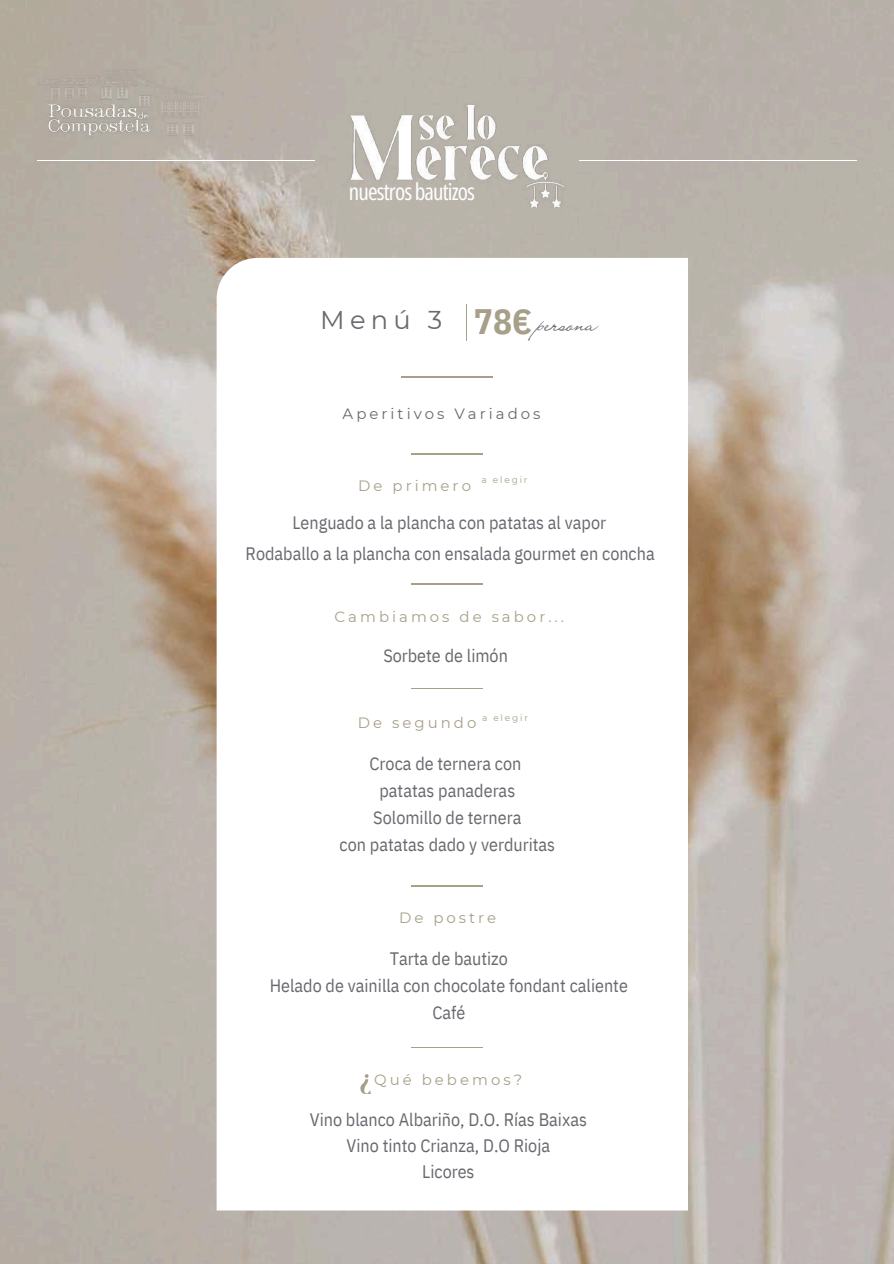
<style>
.page{position:relative;width:894px;height:1264px;background:#fff}
.page>*{position:absolute;margin:0;border:0;box-sizing:border-box;transform-origin:0 0}
.t1{font:24.15px "Liana";color:#68686f}
.t2{font:23.25px "Open Sans Condensed";letter-spacing:-.035em;color:#fff}
.t3{font:18px/27px "IBM Plex Sans Cond";color:#68686f;text-align:center}
.t4{font:14.85px "Montserrat";letter-spacing:.205em;color:#a79f88}
.t5{font:14.85px "Montserrat";letter-spacing:.205em;color:#68686f}
.t6{font:9px "Montserrat";letter-spacing:.205em;color:#a79f88}
.s1{font-family:"Montserrat";font-size:25.65px}
.s2{font-family:"IBM Plex Sans Cond";font-weight:700;font-size:35.4px;color:#a79f88}
</style>
<div class="page">
<img style="left:0;top:0;width:893px;height:1263px">
<hr style="left:37px;top:160px;width:277px;height:1px;background:#fff">
<img style="left:32px;top:64px;width:180px;height:79px">
<img style="left:341px;top:97px;width:231px;height:117px">
<svg style="left:216px;top:258px;width:471px;height:952px"></svg>
<hr style="left:401px;top:376px;width:91px;height:1px;background:#a79f88">
<hr style="left:466px;top:305px;width:1px;height:35px;background:#a79f88">
<hr style="left:411px;top:453px;width:71px;height:1px;background:#a79f88">
<hr style="left:411px;top:584px;width:71px;height:1px;background:#a79f88">
<hr style="left:411px;top:688px;width:71px;height:1px;background:#a79f88">
<hr style="left:411px;top:885px;width:71px;height:1px;background:#a79f88">
<hr style="left:411px;top:1047px;width:71px;height:1px;background:#a79f88">
<svg style="left:360px;top:1074px;width:11px;height:19px"></svg>
<hr style="left:579px;top:160px;width:277px;height:1px;background:#fff">
<p class="t2" style="left:349px;top:175px;width:127px">nuestrosbautizos</p>
<h1 class="t1" style="left:320px;top:307px;width:279px"><span class="s1">M e n ú 3</span> <span class="s2">78€</span> persona</h1>
<p class="t5" style="left:342px;top:405px;width:199px">Aperitivos Variados</p>
<p class="t4" style="left:358px;top:476px;width:114px">De primero</p>
<p class="t6" style="left:481px;top:474px;width:47px">a elegir</p>
<p class="t3" style="left:245px;top:506px;width:410px;line-height:31.5px">Lenguado a la plancha con patatas al vapor<br>Rodaballo a la plancha con ensalada gourmet en concha</p>
<p class="t4" style="left:334px;top:607px;width:231px">Cambiamos de sabor...</p>
<p class="t3" style="left:383px;top:642px;width:126px">Sorbete de limón</p>
<p class="t6" style="left:482px;top:712px;width:47px">a elegir</p>
<p class="t3" style="left:339px;top:750px;width:217px">Croca de ternera con<br>patatas panaderas<br>Solomillo de ternera<br>con patatas dado y verduritas</p>
<p class="t4" style="left:357px;top:714px;width:120px">De segundo</p>
<p class="t4" style="left:399px;top:909px;width:99px">De postre</p>
<p class="t3" style="left:270px;top:945px;width:359px">Tarta de bautizo<br>Helado de vainilla con chocolate fondant caliente<br>Café</p>
<p class="t4" style="left:374px;top:1070px;width:149px">Qué bebemos?</p>
<p class="t3" style="left:310px;top:1106px;width:278px;line-height:25.8px">Vino blanco Albariño, D.O. Rías Baixas<br>Vino tinto Crianza, D.O Rioja<br>Licores</p>
</div>
